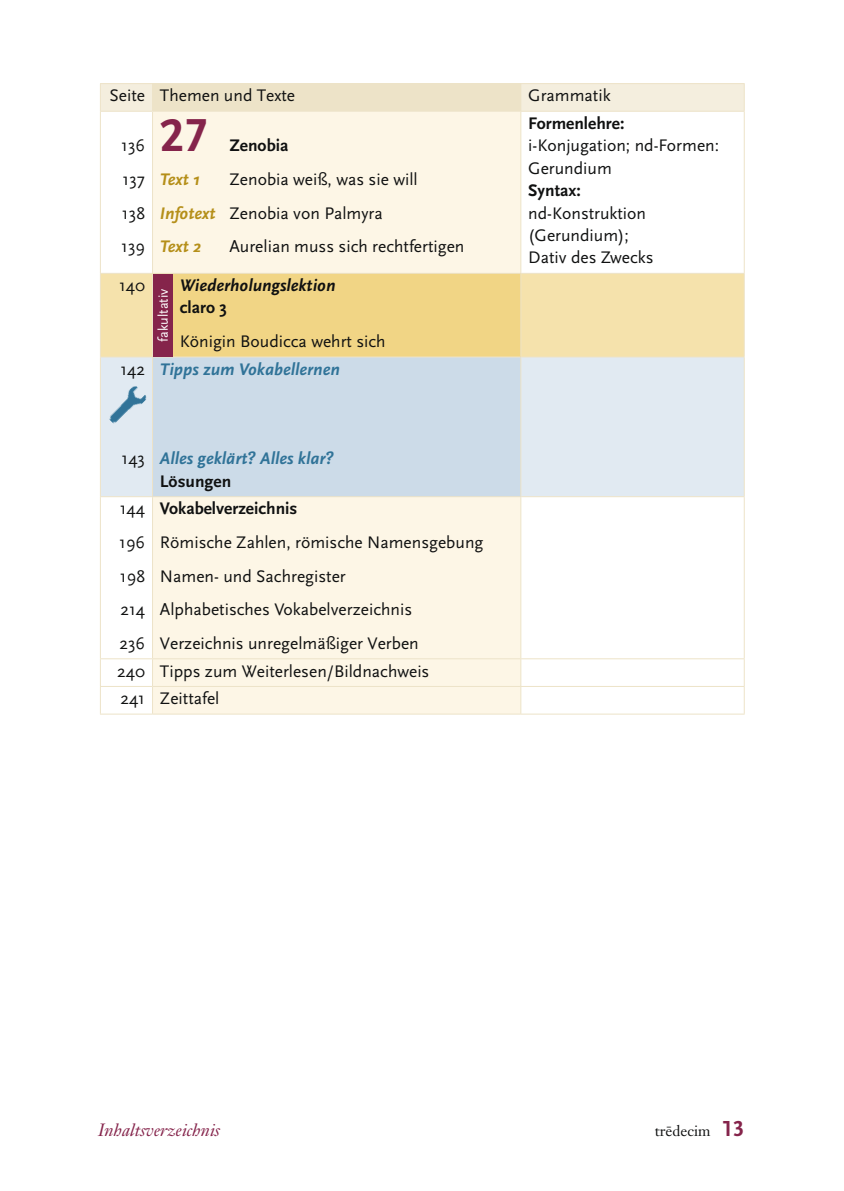
<style>
.page{position:relative;width:844px;height:1191px;background:#fff}
.page>*{position:absolute;margin:0;border:0;box-sizing:border-box;transform-origin:0 0}
._62_1_Inhalt_Lektion{font:48.3px "Scala Sans CV Bold Caps";color:#85244b}
._61_Inhalt{font:17.5px/22.4px "Scala Sans CV Latin";color:#101111}
._62_2_Inhalt_Text{font:17.5px "Scala Sans CV Latin";color:#101111}
._62_2_Inhalt_Methode{font:italic 700 17.5px/22.4px "Scala Sans CV Latin";color:#307398}
._63_1_Inhalt_Seitenz{font:17.5px "Scala Sans CV Latin";color:#101111}
._62_2b_Inhalt_Claro{font:italic 700 17.5px/22.4px "Scala Sans CV Latin";color:#101111}
._61a_Inhalt_fakultat{font:17.5px "Scala Sans CV Latin";color:#101111}
._73_Kolumnentitel{font:italic 17.5px "Janson Latin CV Std";color:#85244b}
._61_Inhalt-2{font:700 17.5px "Scala Sans CV Latin";color:#101111}
._62_2_Inhalt_Text-2{font:italic 700 17.5px "Scala Sans CV Latin";color:#b58f19}
._62_1_Inhalt_Lektion-2{font:700 17.5px "Scala Sans CV Latin";color:#101111}
.t1{font:14.88px "Janson Latin CV Std";color:#101111}
.t2{font:14px "Scala Sans CV Latin";color:#fff}
.s1{font-weight:700}
.s2{font-weight:700;font-style:italic;color:#b58f19}
.s3{font-style:normal}
.s4{font-style:normal;color:#101111}
.s5{font-family:"Scala Sans CV Bold Caps";font-size:22.75px;color:#85244b}
</style>
<div class="page">
<div style="left:153px;top:112px;width:367px;height:601px;background:#fdf6e6"></div>
<div style="left:101px;top:274px;width:642px;height:82px;background:#f5e2ac"></div>
<div style="left:152px;top:273px;width:368px;height:84px;background:#f1d585"></div>
<div style="left:101px;top:357px;width:642px;height:139px;background:#e1eaf2"></div>
<div style="left:152px;top:357px;width:368px;height:140px;background:#ccdbe8"></div>
<hr style="left:100px;top:83px;width:52px;height:1px;background:#ede3c8">
<hr style="left:152px;top:83px;width:368px;height:1px;background:#ede3c8">
<hr style="left:520px;top:83px;width:224px;height:1px;background:#ede3c8">
<svg style="left:100px;top:84px;width:644px;height:27px;background:#efe7d1"></svg>
<hr style="left:100px;top:111px;width:52px;height:1px;background:#ede3c8">
<hr style="left:100px;top:112px;width:1px;height:161px;background:#ede3c8">
<hr style="left:152px;top:111px;width:368px;height:1px;background:#ede3c8">
<hr style="left:152px;top:112px;width:1px;height:161px;background:#ede3c8">
<hr style="left:520px;top:111px;width:224px;height:1px;background:#ede3c8">
<hr style="left:520px;top:112px;width:1px;height:161px;background:#ede3c8">
<hr style="left:743px;top:112px;width:1px;height:161px;background:#ede3c8">
<hr style="left:100px;top:273px;width:52px;height:1px;background:#ede3c8">
<hr style="left:100px;top:274px;width:1px;height:82px;background:#ede3c8">
<hr style="left:152px;top:273px;width:368px;height:1px;background:#ede3c8">
<hr style="left:152px;top:274px;width:1px;height:82px;background:#ede3c8">
<hr style="left:520px;top:273px;width:224px;height:1px;background:#ede3c8">
<hr style="left:520px;top:274px;width:1px;height:82px;background:#ede3c8">
<hr style="left:743px;top:274px;width:1px;height:82px;background:#ede3c8">
<hr style="left:100px;top:356px;width:52px;height:1px;background:#ede3c8">
<hr style="left:100px;top:357px;width:1px;height:139px;background:#ede3c8">
<hr style="left:152px;top:356px;width:368px;height:1px;background:#ede3c8">
<hr style="left:152px;top:357px;width:1px;height:139px;background:#ede3c8">
<hr style="left:520px;top:356px;width:224px;height:1px;background:#ede3c8">
<hr style="left:520px;top:357px;width:1px;height:139px;background:#ede3c8">
<hr style="left:743px;top:357px;width:1px;height:139px;background:#ede3c8">
<hr style="left:100px;top:496px;width:52px;height:1px;background:#ede3c8">
<hr style="left:100px;top:497px;width:1px;height:161px;background:#ede3c8">
<hr style="left:152px;top:496px;width:368px;height:1px;background:#ede3c8">
<hr style="left:152px;top:497px;width:1px;height:161px;background:#ede3c8">
<hr style="left:520px;top:496px;width:224px;height:1px;background:#ede3c8">
<hr style="left:520px;top:497px;width:1px;height:161px;background:#ede3c8">
<hr style="left:743px;top:497px;width:1px;height:161px;background:#ede3c8">
<hr style="left:100px;top:658px;width:52px;height:1px;background:#ede3c8">
<hr style="left:152px;top:658px;width:368px;height:1px;background:#ede3c8">
<hr style="left:520px;top:658px;width:224px;height:1px;background:#ede3c8">
<hr style="left:100px;top:686px;width:52px;height:1px;background:#ede3c8">
<svg style="left:100px;top:659px;width:1px;height:54px"></svg>
<hr style="left:152px;top:686px;width:368px;height:1px;background:#ede3c8">
<svg style="left:152px;top:659px;width:1px;height:54px"></svg>
<hr style="left:520px;top:686px;width:224px;height:1px;background:#ede3c8">
<svg style="left:520px;top:659px;width:1px;height:54px"></svg>
<svg style="left:743px;top:659px;width:1px;height:54px"></svg>
<hr style="left:100px;top:713px;width:52px;height:1px;background:#ede3c8">
<hr style="left:152px;top:713px;width:368px;height:1px;background:#ede3c8">
<hr style="left:520px;top:713px;width:224px;height:1px;background:#ede3c8">
<img style="left:108px;top:386px;width:39px;height:39px">
<div style="left:153px;top:274px;width:20px;height:82px;background:#85244b"></div>
<p class="_63_1_Inhalt_Seitenz" style="left:109px;top:86px;width:37px">Seite</p>
<p class="_61_Inhalt" style="left:160px;top:85px;width:137px">Themen und Texte</p>
<p class="_61_Inhalt" style="left:528px;top:85px;width:84px">Grammatik</p>
<p class="_63_1_Inhalt_Seitenz" style="left:121px;top:136px;width:25px">136</p>
<p class="_63_1_Inhalt_Seitenz" style="left:122px;top:170px;width:24px">137</p>
<p class="_63_1_Inhalt_Seitenz" style="left:122px;top:203px;width:25px">138</p>
<p class="_63_1_Inhalt_Seitenz" style="left:121px;top:237px;width:25px">139</p>
<p class="_61_Inhalt" style="left:528px;top:112px;width:192px"><span class="s1">Formenlehre: </span>i-Konjugation; nd-Formen:<br>Gerundium</p>
<p class="_61_Inhalt" style="left:528px;top:180px;width:127px"><span class="s1">Syntax: </span>nd-Konstruktion (Gerundium);<br>Dativ des Zwecks</p>
<p class="_62_1_Inhalt_Lektion" style="left:160px;top:109px;width:50px">27</p>
<p class="_62_1_Inhalt_Lektion-2" style="left:229px;top:136px;width:60px">Zenobia</p>
<p class="_62_2_Inhalt_Text-2" style="left:160px;top:170px;width:41px">Text 1</p>
<p class="_62_2_Inhalt_Text" style="left:229px;top:170px;width:190px">Zenobia weiß, was sie will</p>
<p class="_62_2_Inhalt_Text" style="left:160px;top:203px;width:224px"><span class="s2">Infotext</span> Zenobia von Palmyra</p>
<p class="_62_2_Inhalt_Text-2" style="left:160px;top:237px;width:42px">Text 2</p>
<p class="_62_2_Inhalt_Text" style="left:229px;top:237px;width:236px">Aurelian muss sich rechtfertigen</p>
<p class="_63_1_Inhalt_Seitenz" style="left:119px;top:276px;width:28px">140</p>
<p class="_62_2b_Inhalt_Claro" style="left:180px;top:275px;width:157px">Wiederholungslektion <span class="s3">claro 3</span></p>
<p class="_61a_Inhalt_fakultat" style="left:180px;top:332px;width:207px">Königin Boudicca wehrt sich</p>
<p class="_63_1_Inhalt_Seitenz" style="left:120px;top:359px;width:26px">142</p>
<p class="t2" style="left:156px;top:342px;width:54px;rotate:-90deg">fakultativ</p>
<p class="_62_2_Inhalt_Methode" style="left:160px;top:358px;width:181px">Tipps zum Vokabellernen</p>
<p class="_63_1_Inhalt_Seitenz" style="left:121px;top:449px;width:25px">143</p>
<p class="_63_1_Inhalt_Seitenz" style="left:120px;top:499px;width:27px">144</p>
<p class="_63_1_Inhalt_Seitenz" style="left:119px;top:533px;width:27px">196</p>
<p class="_63_1_Inhalt_Seitenz" style="left:120px;top:566px;width:27px">198</p>
<p class="_63_1_Inhalt_Seitenz" style="left:120px;top:600px;width:26px">214</p>
<p class="_63_1_Inhalt_Seitenz" style="left:119px;top:633px;width:27px">236</p>
<p class="_62_2_Inhalt_Methode" style="left:160px;top:448px;width:175px">Alles geklärt? Alles klar?<br><span class="s4">Lösungen</span></p>
<p class="_61_Inhalt-2" style="left:160px;top:499px;width:139px">Vokabelverzeichnis</p>
<p class="_61_Inhalt" style="left:160px;top:531px;width:325px">Römische Zahlen, römische Namensgebung</p>
<p class="_61_Inhalt" style="left:160px;top:565px;width:187px">Namen- und Sachregister</p>
<p class="_61_Inhalt" style="left:160px;top:598px;width:254px">Alphabetisches Vokabelverzeichnis</p>
<p class="_61_Inhalt" style="left:160px;top:632px;width:260px">Verzeichnis unregelmäßiger Verben</p>
<p class="_63_1_Inhalt_Seitenz" style="left:117px;top:661px;width:29px">240</p>
<p class="_61_Inhalt" style="left:160px;top:660px;width:271px">Tipps zum Weiterlesen/Bildnachweis</p>
<p class="_63_1_Inhalt_Seitenz" style="left:120px;top:689px;width:26px">241</p>
<p class="_61_Inhalt" style="left:160px;top:687px;width:61px">Zeittafel</p>
<p class="_73_Kolumnentitel" style="left:98px;top:1119px;width:123px">Inhaltsverzeichnis</p>
<p class="t1" style="left:654px;top:1121px;width:91px">tre—decim <span class="s5">13</span></p>
</div>
